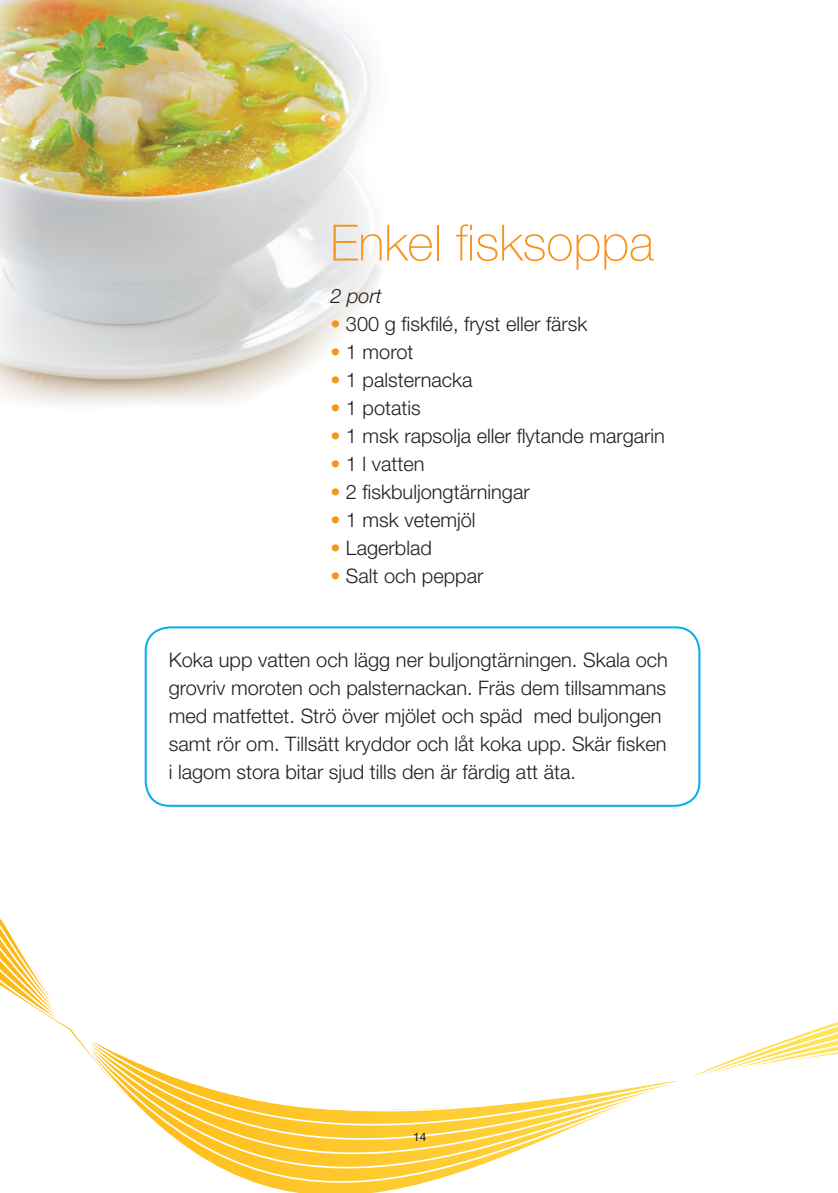
<style>
.page{position:relative;width:838px;height:1193px;background:#fff}
.page>*{position:absolute;margin:0;border:0;box-sizing:border-box;transform-origin:0 0}
.t1{font:100 50px "Helvetica Neue";color:#f7931d}
.t2{font:300 20px/28px "Helvetica Neue";color:#231f20}
.t3{font:italic 300 20px "Helvetica Neue";color:#231f20}
.t4{font:12px "Helvetica";color:#231f20}
.s1{color:#f7931d}
</style>
<div class="page">
<svg style="left:0;top:693px;width:838px;height:499px"></svg>
<img style="left:0;top:0;width:380px;height:406px">
<div style="left:145px;top:626px;width:555px;height:180px;border:2px solid #00aeef;border-radius:24px"></div>
<div style="left:725px;top:104px;width:113px;height:866px;background:#fff"></div>
<h1 class="t1" style="left:330px;top:214px;width:325px">Enkel fisksoppa</h1>
<p class="t3" style="left:330px;top:283px;width:53px">2 port</p>
<p class="t2" style="left:330px;top:309px;width:259px"><span class="s1">•</span> 300 g fiskfilé, fryst eller färsk</p>
<p class="t2" style="left:330px;top:337px;width:85px"><span class="s1">•</span> 1 morot</p>
<p class="t2" style="left:330px;top:365px;width:144px"><span class="s1">•</span> 1 palsternacka</p>
<p class="t2" style="left:330px;top:393px;width:92px"><span class="s1">•</span> 1 potatis</p>
<p class="t2" style="left:330px;top:421px;width:336px"><span class="s1">•</span> 1 msk rapsolja eller flytande margarin</p>
<p class="t2" style="left:330px;top:449px;width:96px"><span class="s1">•</span> 1 l vatten</p>
<p class="t2" style="left:330px;top:477px;width:201px"><span class="s1">•</span> 2 fiskbuljongtärningar</p>
<p class="t2" style="left:330px;top:505px;width:147px"><span class="s1">•</span> 1 msk vetemjöl</p>
<p class="t2" style="left:330px;top:533px;width:103px"><span class="s1">•</span> Lagerblad</p>
<p class="t2" style="left:330px;top:561px;width:155px"><span class="s1">•</span> Salt och peppar</p>
<p class="t2" style="left:169px;top:645px;width:501px">Koka upp vatten och lägg ner buljongtärningen. Skala och grovriv moroten och palsternackan. Fräs dem tillsammans med matfettet. Strö över mjölet och späd med buljongen samt rör om. Tillsätt kryddor och låt koka upp. Skär fisken i lagom stora bitar sjud tills den är färdig att äta.</p>
<p class="t4" style="left:413px;top:1131px;width:15px">14</p>
</div>
